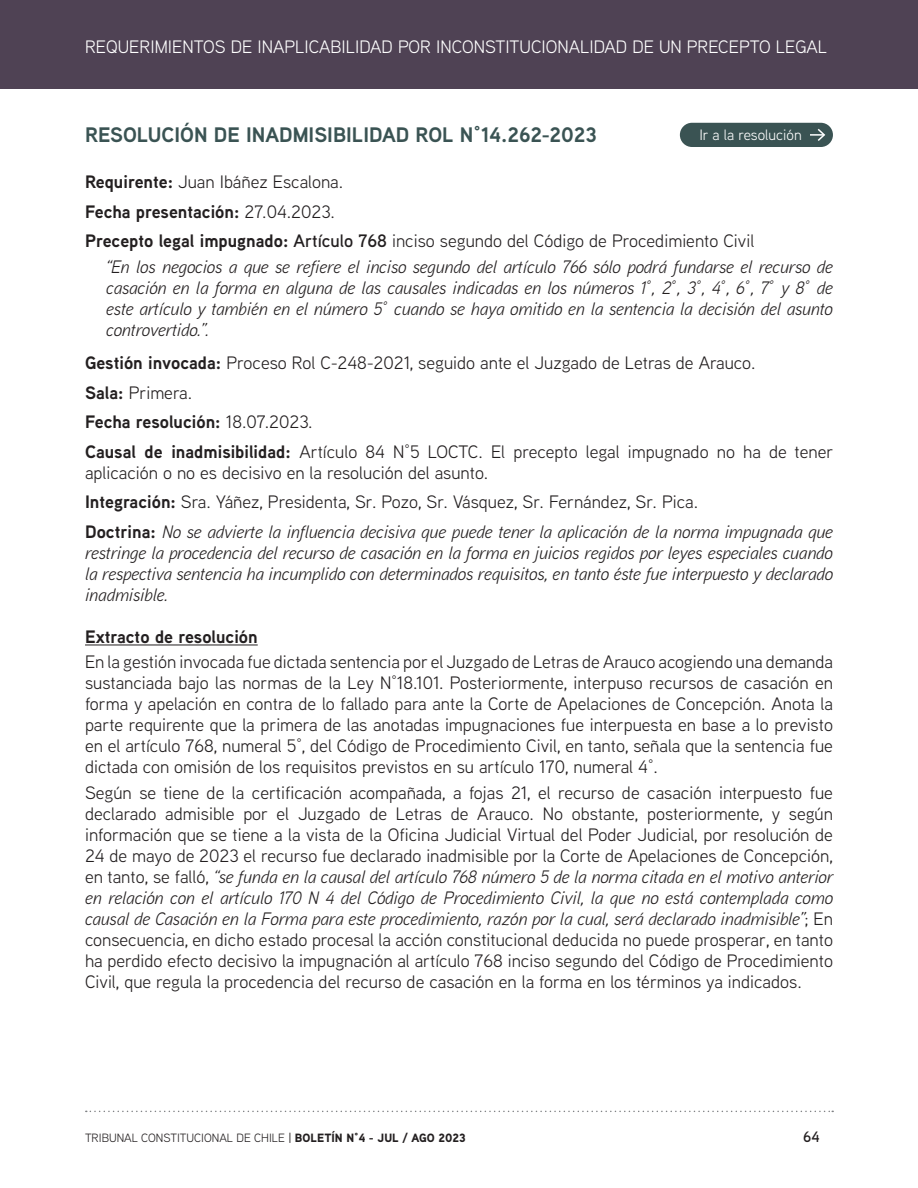
<style>
.page{position:relative;width:918px;height:1188px;background:#fff}
.page>*{position:absolute;margin:0;border:0;box-sizing:border-box;transform-origin:0 0}
.t1{font:700 21px "Aaux Next";color:#3a5353}
.t2{font:18px/21px "Aaux Next";color:#231f20}
.t3{font:italic 18px/21px "Aaux Next";color:#231f20;text-align:justify}
.t4{font:18px "Aaux Next";color:#fff}
.t5{font:700 18px "Aaux Next";color:#231f20}
.t6{font:15px "Aaux Next";color:#fff}
.t7{font:600 15px "Aaux Next";color:#231f20}
.t8{font:12px "Aaux Next";color:#231f20}
.s1{font-weight:700}
.s2{font-weight:600}
.s3{font-style:italic}
.s4{font-weight:500}
.s5{font-weight:900}
</style>
<div class="page">
<div style="left:0;top:0;width:918px;height:88px;background:#4f4254"></div>
<svg style="left:86px;top:1111px;width:747px;height:1px"></svg>
<hr style="left:85px;top:645px;width:173px;height:1px;background:#231f20">
<div style="left:680px;top:123px;width:153px;height:24px;background:#3a5353;border-radius:12px"></div>
<svg style="left:810px;top:128px;width:16px;height:13px"></svg>
<p class="t4" style="left:85px;top:35px;width:744px">REQUERIMIENTOS DE INAPLICABILIDAD POR INCONSTITUCIONALIDAD DE UN PRECEPTO LEGAL</p>
<p class="t1" style="left:85px;top:120px;width:513px">RESOLUCIÓN DE INADMISIBILIDAD ROL N°14.262-2023</p>
<p class="t6" style="left:699px;top:125px;width:104px">Ir a la resolución</p>
<p class="t2" style="left:85px;top:167px;width:671px;line-height:29.5px"><span class="s1">Requirente:</span> Juan Ibáñez Escalona.<br><span class="s1">Fecha presentación:</span> 27.04.2023.<br><span class="s1">Precepto legal impugnado:</span> <span class="s2">Artículo 768</span> inciso segundo del Código de Procedimiento Civil</p>
<p class="t3" style="left:106px;top:255px;width:728px">“En los negocios a que se refiere el inciso segundo del artículo 766 sólo podrá fundarse el recurso de casación en la forma en alguna de las causales indicadas en los números 1°, 2°, 3°, 4°, 6°, 7° y 8° de este artículo y también en el número 5° cuando se haya omitido en la sentencia la decisión del asunto controvertido.”.</p>
<p class="t2" style="left:85px;top:348px;width:750px;line-height:29.5px"><span class="s1">Gestión invocada:</span> Proceso Rol C-248-2021, seguido ante el Juzgado de Letras de Arauco.<br><span class="s1">Sala:</span> Primera.<br><span class="s1">Fecha resolución:</span> 18.07.2023.<br><span class="s1">Causal de inadmisibilidad:</span> Artículo 84 N°5 LOCTC. El precepto legal impugnado no ha de tener</p>
<p class="t2" style="left:85px;top:457px;width:749px;line-height:29.5px">aplicación o no es decisivo en la resolución del asunto.<br><span class="s1">Integración:</span> Sra. Yáñez, Presidenta, Sr. Pozo, Sr. Vásquez, Sr. Fernández, Sr. Pica.<br><span class="s1">Doctrina:</span> <span class="s3">No se advierte la influencia decisiva que puede tener la aplicación de la norma impugnada que</span></p>
<p class="t3" style="left:85px;top:542px;width:749px">restringe la procedencia del recurso de casación en la forma en juicios regidos por leyes especiales cuando la respectiva sentencia ha incumplido con determinados requisitos, en tanto éste fue interpuesto y declarado inadmisible.</p>
<p class="t5" style="left:85px;top:624px;width:174px">Extracto de resolución</p>
<p class="t2" style="left:85px;top:651px;width:750px;text-align:justify">En la gestión invocada fue dictada sentencia por el Juzgado de Letras de Arauco acogiendo una demanda sustanciada bajo las normas de la Ley N°18.101. Posteriormente, interpuso recursos de casación en forma y apelación en contra de lo fallado para ante la Corte de Apelaciones de Concepción. Anota la parte requirente que la primera de las anotadas impugnaciones fue interpuesta en base a lo previsto en el artículo 768, numeral 5°, del Código de Procedimiento Civil, en tanto, señala que la sentencia fue dictada con omisión de los requisitos previstos en su artículo 170, numeral 4°.</p>
<p class="t2" style="left:85px;top:781px;width:750px;text-align:justify">Según se tiene de la certificación acompañada, a fojas 21, el recurso de casación interpuesto fue declarado admisible por el Juzgado de Letras de Arauco. No obstante, posteriormente, y según información que se tiene a la vista de la Oficina Judicial Virtual del Poder Judicial, por resolución de 24 de mayo de 2023 el recurso fue declarado inadmisible por la Corte de Apelaciones de Concepción, en tanto, se falló, <span class="s3">“se funda en la causal del artículo 768 número 5 de la norma citada en el motivo anterior en relación con el artículo 170 N 4 del Código de Procedimiento Civil, la que no está contemplada como causal de Casación en la Forma para este procedimiento, razón por la cual, será declarado inadmisible”</span>; En consecuencia, en dicho estado procesal la acción constitucional deducida no puede prosperar, en tanto ha perdido efecto decisivo la impugnación al artículo 768 inciso segundo del Código de Procedimiento Civil, que regula la procedencia del recurso de casación en la forma en los términos ya indicados.</p>
<p class="t8" style="left:85px;top:1130px;width:382px">TRIBUNAL CONSTITUCIONAL DE CHILE <span class="s4">|</span> <span class="s5">BOLETÍN N°4 - JUL / AGO 2023</span></p>
<p class="t7" style="left:803px;top:1127px;width:18px">64</p>
</div>
